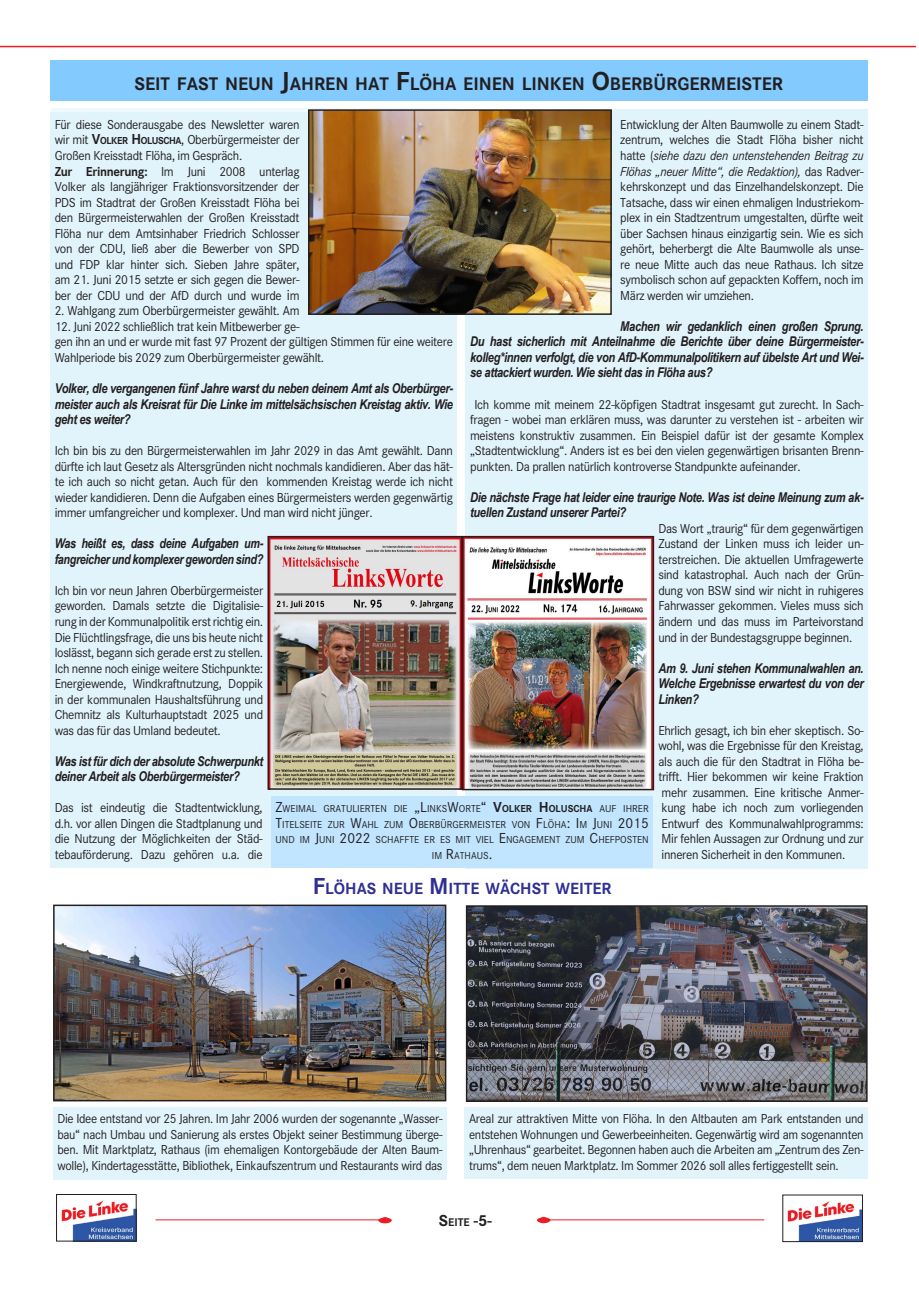
<style>
.page{position:relative;width:919px;height:1289px;background:#fff}
.page>*{position:absolute;margin:0;border:0;box-sizing:border-box;transform-origin:0 0}
.t1{font:700 18.9px "Corporate S";color:#231f20}
.t2{font:700 16.8px "Corporate S";color:#2e3092}
.t3{font:700 16.5px "Corporate S";color:#231f20}
.t4{font:13.5px/15.6px "Corporate S";letter-spacing:-.025em;color:#231f20;text-align:justify;scale:.95 1}
.t5{font:italic 700 13.5px/15.6px "Arial Narrow";letter-spacing:-.025em;color:#231f20;text-align:justify}
.t6{font:13.5px/15.5px "Corporate S";letter-spacing:-.025em;color:#231f20;text-align:justify;scale:.94 1}
.t7{font:10.5px/15.5px "Corporate S";color:#231f20;text-align:center}
.s1{font-size:27px}
.s2{font-weight:700;font-size:15px}
.s3{font-weight:700;font-size:10.5px}
.s4{font-weight:700}
.s5{font-size:15px}
.s6{font-style:italic}
.s7{font-size:24px}
.s8{font-size:11.55px}
</style>
<div class="page">
<img style="left:61px;top:1200px;width:73px;height:39px">
<div style="left:56px;top:1194px;width:80px;height:47px;border:1px solid #231f20"></div>
<img style="left:787px;top:1201px;width:73px;height:38px">
<hr style="left:155px;top:1219px;width:228px;height:1px;background:#ee1d23">
<hr style="left:546px;top:1219px;width:218px;height:1px;background:#ee1d23">
<svg style="left:537px;top:1216px;width:13px;height:7px"></svg>
<svg style="left:378px;top:1216px;width:14px;height:7px"></svg>
<hr style="left:0;top:46px;width:915px;height:1px;background:#ee1d23">
<div style="left:466px;top:109px;width:401px;height:760px;background:#e1f4fc"></div>
<div style="left:50px;top:112px;width:407px;height:755px;background:#e1f4fc"></div>
<img style="left:311px;top:112px;width:297px;height:200px">
<div style="left:308px;top:109px;width:303px;height:206px;border:2px solid #231f20"></div>
<img style="left:270px;top:539px;width:381px;height:248px">
<div style="left:267px;top:536px;width:195px;height:253px;border:2px solid #231f20"></div>
<div style="left:462px;top:536px;width:192px;height:254px;border:2px solid #231f20"></div>
<div style="left:271px;top:796px;width:382px;height:71px;background:#c1e4ff"></div>
<div style="left:50px;top:60px;width:817px;height:41px;background:#83caff"></div>
<div style="left:53px;top:1107px;width:393px;height:72px;background:#e1f4fc"></div>
<div style="left:465px;top:1107px;width:402px;height:72px;background:#e1f4fc"></div>
<img style="left:469px;top:908px;width:395px;height:190px">
<div style="left:466px;top:905px;width:401px;height:196px;border:2px solid #231f20"></div>
<img style="left:56px;top:907px;width:387px;height:191px">
<div style="left:53px;top:904px;width:393px;height:197px;border:2px solid #231f20"></div>
<p class="t1" style="left:134px;top:73px;width:650px">SEIT FAST NEUN <span class="s1">J</span>AHREN HAT <span class="s1">F</span>LÖHA EINEN LINKEN <span class="s1">O</span>BERBÜRGERM EISTER</p>
<p class="t4" style="left:55px;top:117px;width:259px">Für diese Sonderausgabe des Newsletter waren wir mit <span class="s2">V</span><span class="s3">OLKER</span> <span class="s2">H</span> <span class="s3">OLUSCHA</span>, Oberbürgermeister der Großen Kreisstadt Flöha, im Gespräch.</p>
<p class="t4" style="left:55px;top:163px;width:259px"><span class="s4">Zur Erinnerung:</span> Im Juni 2008 unterlag Volker als langjähriger Fraktionsvorsitzender der PDS im Stadtrat der Großen Kreisstadt Flöha bei den Bürgermeisterwahlen der Großen Kreisstadt Flöha nur dem Amtsinhaber Friedrich Schlosser von der CDU, ließ aber die Bewerber von SPD und FDP klar hinter sich. Sieben Jahre später, am 21. Juni 2015 setzte er sich gegen die Bewer&shy;ber der CDU und der AfD durch und wurde <span class="s5">i</span>m</p>
<p class="t4" style="left:55px;top:303px;width:259px">2. Wahlgang zum Oberbürgermeister gewählt. Am</p>
<p class="t4" style="left:55px;top:319px;width:421px;text-align:left">12. Juni 2022 schließlich trat kein Mitbewerber ge-<br>gen ihn an und er wurde mit fast 97 Prozent der gültigen Stimmen für eine weitere<br>Wahlperiode bis 2029 zum Oberbürgermeister gewählt.</p>
<p class="t5" style="left:55px;top:380px;width:400px">Volker, dIe vergangenen fünf Jahre warst du neben deinem Amt als Oberbürger&shy;meister auch als Kreisrat für Die Linke im mittelsächsischen Kreistag aktiv. Wie geht es weiter?</p>
<p class="t4" style="left:55px;top:443px;width:421px">Ich bin bis zu den Bürgermeisterwahlen im Jahr 2029 in das Amt gewählt. Dann dürfte ich laut Gesetz als Altersgründen nicht nochmals kandidieren. Aber das hät&shy;te ich auch so nicht getan. Auch für den kommenden Kreistag werde ich nicht wieder kandidieren. Denn die Aufgaben eines Bürgermeisters werden gegenwärtig immer umfangreicher und komplexer. Und man wird nicht jünger.</p>
<p class="t5" style="left:55px;top:535px;width:210px">Was heißt es, dass deine Aufgaben um&shy;fangreicher und komplexer geworden sind?</p>
<p class="t4" style="left:55px;top:582px;width:221px">Ich bin vor neun Jahren Oberbürgermeister geworden. Damals setzte die Digitalisie&shy;rung in der Kommunalpolitik erst richtig ein.<br>Die Flüchtlingsfrage, die uns bis heute nicht loslässt, begann sich gerade erst zu stellen.<br>Ich nenne noch einige weitere Stichpunkte:<br>Energiewende, Windkraftnutzung, Doppik in der kommunalen Haushaltsführung und Chemnitz als Kulturhauptstadt 2025 und was das für das Umland bedeutet.</p>
<p class="t5" style="left:55px;top:752px;width:210px">Was ist für dich der absolute Schwerpunkt deiner Arbeit als Oberbürgermeister?</p>
<p class="t4" style="left:55px;top:800px;width:220px">Das ist eindeutig die Stadtentwicklung, d.h. vor allen Dingen die Stadtplanung und die Nutzung der Möglichkeiten der Städ&shy;tebauförderung. Dazu gehören u.a. die</p>
<p class="t7" style="left:275px;top:801px;width:375px"><span class="s5">Z</span>WEIMAL GRATULIERTEN DIE <span class="s5">„L</span>INKS<span class="s5">W</span>ORTE<span class="s5">“</span> <span class="s2">V</span><span class="s4">OLKER</span> <span class="s2">H</span> <span class="s4">OLUSCHA</span> AUF IHRER <span class="s5">T</span>ITELSEITE ZUR <span class="s5">W</span>AHL ZUM <span class="s5">O</span>BERBÜRGERMEISTER VON <span class="s5">F</span>LÖHA<span class="s5">: I</span> M <span class="s5">J</span>UNI <span class="s5">2015<br></span>UND IM <span class="s5">J</span>UNI <span class="s5">2022</span> SCHAFFTE ER ES MIT VIEL <span class="s5">E</span>NGAGEMENT ZUM <span class="s5">C</span>HEFPOSTEN IM <span class="s5">R</span>ATHAUS<span class="s5">.</span></p>
<p class="t4" style="left:620px;top:117px;width:258px">Entwicklung der Alten Baumwolle zu einem Stadt&shy;zentrum, welches die Stadt Flöha bisher nicht hatte (<span class="s6">siehe dazu den untenstehenden Beitrag zu Flöhas „neuer Mitte“, die Redaktion),</span> das Radver&shy;kehrskonzept und das Einzelhandelskonzept. Die Tatsache, dass wir einen ehmaligen Industriekom&shy;plex in ein Stadtzentrum umgestalten, dürfte weit über Sachsen hinaus einzigartig sein. Wie es sich gehört, beherbergt die Alte Baumwolle als unse&shy;re neue Mitte auch das neue Rathaus. Ich sitze symbolisch schon auf gepackten Koffern, noch im März werden wir umziehen.</p>
<p class="t5" style="left:470px;top:317px;width:395px;text-indent:150px">Machen wir gedanklich einen großen Sprung.<br>Du hast sicherlich mit Anteilnahme die Berichte über deine Bürgermeister&shy;kolleg*innen verfolgt, die von AfD-Kommunalpolitikern auf übelste Art und Wei&shy;se attackiert wurden. Wie sieht das in Flöha aus?</p>
<p class="t4" style="left:470px;top:396px;width:416px;text-indent:4px">Ich komme mit meinem 22-köpfigen Stadtrat insgesamt gut zurecht. In Sach&shy;fragen - wobei man erklären muss, was darunter zu verstehen ist - arbeiten wir meistens konstruktiv zusammen. Ein Beispiel dafür ist der gesamte Komplex „Stadtentwicklung“. Anders ist es bei den vielen gegenwärtigen brisanten Brenn&shy;punkten. Da prallen natürlich kontroverse Standpunkte aufeinander.</p>
<p class="t5" style="left:470px;top:488px;width:395px">Die nächste Frage hat leider eine traurige Note. Was ist deine Meinung zum ak&shy;tuellen Zustand unserer Partei?</p>
<p class="t4" style="left:658px;top:520px;width:217px">Das Wort „traurig“ für dem gegenwärtigen Zustand der Linken muss ich leider un&shy;terstreichen. Die aktuellen Umfragewerte sind katastrophal. Auch nach der Grün&shy;dung von BSW sind wir nicht in ruhigeres Fahrwasser gekommen. Vieles muss sich ändern und das muss im Parteivorstand und in der Bundestagsgruppe beginnen.</p>
<p class="t5" style="left:658px;top:659px;width:207px">Am 9. Juni stehen Kommunalwahlen an.<br>Welche Ergebnisse erwartest du von der Linken?</p>
<p class="t4" style="left:658px;top:722px;width:217px">Ehrlich gesagt, ich bin eher skeptisch. So&shy;wohl, was die Ergebnisse für den Kreistag, als auch die für den Stadtrat in Flöha be&shy;trifft. Hier bekommen wir keine Fraktion mehr zusammen. Eine kritische Anmer&shy;kung habe ich noch zum vorliegenden Entwurf des Kommunalwahlprogramms:<br>Mir fehlen Aussagen zur Ordnung und zur inneren Sicherheit in den Kommunen.</p>
<p class="t2" style="left:313px;top:879px;width:300px"><span class="s7">F</span>LÖHAS NEUE <span class="s7">M</span>ITTE WÄCHST WEITER</p>
<p class="t6" style="left:57px;top:1110px;width:411px">Die Idee entstand vor 25 Jahren. Im Jahr 2006 wurden der sogenannte „Wasser&shy;bau“ nach Umbau und Sanierung als erstes Objekt seiner Bestimmung überge&shy;ben. Mit Marktplatz, Rathaus (im ehemaligen Kontorgebäude der Alten Baum&shy;wolle), Kindertagesstätte, Bibliothek, Einkaufszentrum und Restaurants wird das</p>
<p class="t6" style="left:469px;top:1110px;width:421px">Areal zur attraktiven Mitte von Flöha. In den Altbauten am Park entstanden und entstehen Wohnungen und Gewerbeeinheiten. Gegenwärtig wird am sogenannten „Uhrenhaus“ gearbeitet. Begonnen haben auch die Arbeiten am „Zentrum des Zen&shy;trums“, dem neuen Marktplatz. Im Sommer 2026 soll alles fertiggestellt sein.</p>
<p class="t3" style="left:439px;top:1211px;width:55px">S<span class="s8">EITE</span> -5-</p>
</div>
